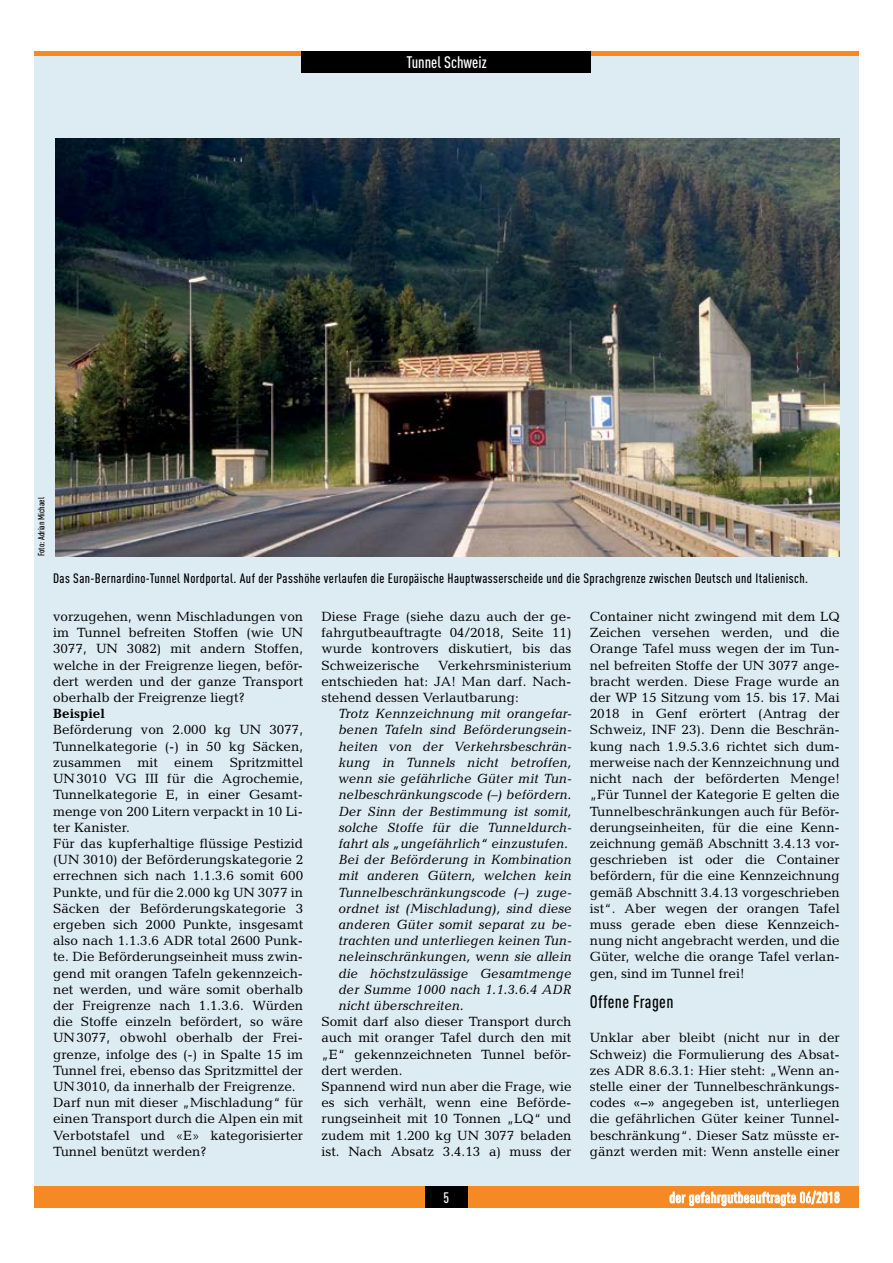
<style>
.page{position:relative;width:893px;height:1263px;background:#fff}
.page>*{position:absolute;margin:0;border:0;box-sizing:border-box;transform-origin:0 0}
.t1{font:500 condensed 18px "DIN Pro";letter-spacing:.02em;color:#000}
.t2{font:500 condensed 16.5px "DIN Pro";color:#fff}
.t3{font:500 condensed 15px "DIN Pro";letter-spacing:.02em;color:#fff}
.t4{font:13.5px/16.2px "Candida Std";color:#000;text-align:justify}
.t5{font:italic 13.5px/16.2px "Candida Std";color:#000}
.t6{font:500 condensed 13.5px "DIN Pro";letter-spacing:.03em;color:#000}
.t7{font:700 13.5px "Candida Std";color:#000}
.t8{font:500 condensed 9px "DIN Pro";color:#000}
.s1{font-weight:700}
</style>
<div class="page">
<div style="left:34px;top:51px;width:825px;height:1157px;background:#ddebf3"></div>
<div style="left:34px;top:1186px;width:825px;height:22px;background:#f58a24"></div>
<hr style="left:34px;top:51px;width:825px;height:4px;background:#f58a24">
<svg style="left:669px;top:1190px;width:171px;height:16px"></svg>
<div style="left:425px;top:1186px;width:43px;height:22px;background:#000"></div>
<div style="left:302px;top:51px;width:289px;height:21px;background:#000"></div>
<img style="left:55px;top:138px;width:785px;height:418px">
<p class="t2" style="left:406px;top:50px;width:82px">Tunnel Schweiz</p>
<p class="t8" style="left:35px;top:556px;width:60px;rotate:-90deg">Foto: Adrian Michael</p>
<p class="t6" style="left:53px;top:568px;width:756px">Das San-Bernardino-Tunnel Nordportal. Auf der Passhöhe verlaufen die Europäische Hauptwasserscheide und die Sprachgrenze zwischen Deutsch und Italienisch.</p>
<p class="t4" style="left:53px;top:608px;width:252px">vorzugehen, wenn Mischladungen von im Tunnel befreiten Stoffen (wie UN 3077, UN 3082) mit andern Stoffen, welche in der Freigrenze liegen, beför&shy;dert werden und der ganze Transport oberhalb der Freigrenze liegt?</p>
<p class="t7" style="left:53px;top:706px;width:53px">Beispiel</p>
<p class="t4" style="left:53px;top:722px;width:252px;text-align:left">Beförderung von 2.000 kg UN 3077, Tunnelkategorie (-) in 50 kg Säcken, zusammen mit einem Spritzmittel UN3010 VG III für die Agrochemie, Tunnelkategorie E, in einer Gesamt&shy;menge von 200 Litern verpackt in 10 Li&shy;ter Kanister.<br>Für das kupferhaltige flüssige Pestizid (UN 3010) der Beförderungskategorie 2 errechnen sich nach 1.1.3.6 somit 600<br>Punkte, und für die 2.000 kg UN 3077 in Säcken der Beförderungskategorie 3 ergeben sich 2000 Punkte, insgesamt also nach 1.1.3.6 ADR total 2600 Punk&shy;te. Die Beförderungseinheit muss zwin&shy;gend mit orangen Tafeln gekennzeich&shy;net werden, und wäre somit oberhalb der Freigrenze nach 1.1.3.6. Würden die Stoffe einzeln befördert, so wäre UN3077, obwohl oberhalb der Frei&shy;grenze, infolge des (-) in Spalte 15 im Tunnel frei, ebenso das Spritzmittel der UN3010, da innerhalb der Freigrenze.<br>Darf nun mit dieser „Mischladung“ für einen Transport durch die Alpen ein mit Verbotstafel und «E» kategorisierter Tunnel benützt werden?</p>
<p class="t4" style="left:321px;top:608px;width:252px">Diese Frage (siehe dazu auch der ge&shy;fahrgutbeauftragte 04/2018, Seite 11) wurde kontrovers diskutiert, bis das Schweizerische</p>
<p class="t4" style="left:321px;top:657px;width:252px;text-indent:117px">Verkehrsministerium entschieden hat: JA! Man darf. Nach&shy;stehend dessen Verlautbarung:</p>
<p class="t5" style="left:338px;top:705px;width:235px">Trotz Kennzeichnung mit orangefar&shy;benen Tafeln sind Beförderungsein&shy;heiten von der Verkehrsbeschrän&shy;kung in Tunnels nicht betroffen, wenn sie gefährliche Güter mit Tun&shy;nelbeschränkungscode (–) befördern.<br>Der Sinn der Bestimmung ist somit, solche Stoffe für die Tunneldurch&shy;fahrt als „ungefährlich“ einzustufen.<br>Bei der Beförderung in Kombination mit anderen Gütern, welchen kein Tunnelbeschränkungscode (–) zuge&shy;ordnet ist (Mischladung), sind diese anderen Güter somit separat zu be&shy;trachten und unterliegen keinen Tun&shy;neleinschränkungen, wenn sie allein die höchstzulässige Gesamtmenge der Summe 1000 nach 1.1.3.6.4 ADR nicht überschreiten.</p>
<p class="t4" style="left:321px;top:1013px;width:252px;text-align:left">Somit darf also dieser Transport durch auch mit oranger Tafel durch den mit „E“ gekennzeichneten Tunnel beför&shy;dert werden.<br>Spannend wird nun aber die Frage, wie es sich verhält, wenn eine Beförde&shy;rungseinheit mit 10 Tonnen „LQ“ und zudem mit 1.200 kg UN 3077 beladen ist. Nach Absatz 3.4.13 a) muss der</p>
<p class="t4" style="left:590px;top:608px;width:252px">Container nicht zwingend mit dem LQ Zeichen versehen werden, und die Orange Tafel muss wegen der im Tun&shy;nel befreiten Stoffe der UN 3077 ange&shy;bracht werden. Diese Frage wurde an der WP 15 Sitzung vom 15. bis 17. Mai 2018 in Genf erörtert (Antrag der Schweiz, INF 23). Denn die Beschrän&shy;kung nach 1.9.5.3.6 richtet sich dum&shy;merweise nach der Kennzeichnung und nicht nach der beförderten Menge! „Für Tunnel der Kategorie E gelten die Tunnelbeschränkungen auch für Beför&shy;derungseinheiten, für die eine Kenn&shy;zeichnung gemäß Abschnitt 3.4.13 vor&shy;geschrieben ist oder die Container befördern, für die eine Kennzeichnung gemäß Abschnitt 3.4.13 vorgeschrieben ist“. Aber wegen der orangen Tafel muss gerade eben diese Kennzeich&shy;nung nicht angebracht werden, und die Güter, welche die orange Tafel verlan&shy;gen, sind im Tunnel frei!</p>
<h1 class="t1" style="left:590px;top:988px;width:85px">Offene Fragen</h1>
<p class="t4" style="left:590px;top:1030px;width:252px">Unklar aber bleibt (nicht nur in der Schweiz) die Formulierung des Absat&shy;zes ADR 8.6.3.1: Hier steht: „Wenn an&shy;stelle einer der Tunnelbeschränkungs&shy;codes <span class="s1">«–»</span> angegeben ist, unterliegen die gefährlichen Güter keiner Tunnel&shy;beschränkung“. Dieser Satz müsste er&shy;gänzt werden mit: Wenn anstelle einer</p>
<p class="t3" style="left:444px;top:1186px;width:7px">5</p>
<p class="t3" style="left:669px;top:1186px;width:172px">der gefahrgutbeauftragte 06/2018</p>
</div>
